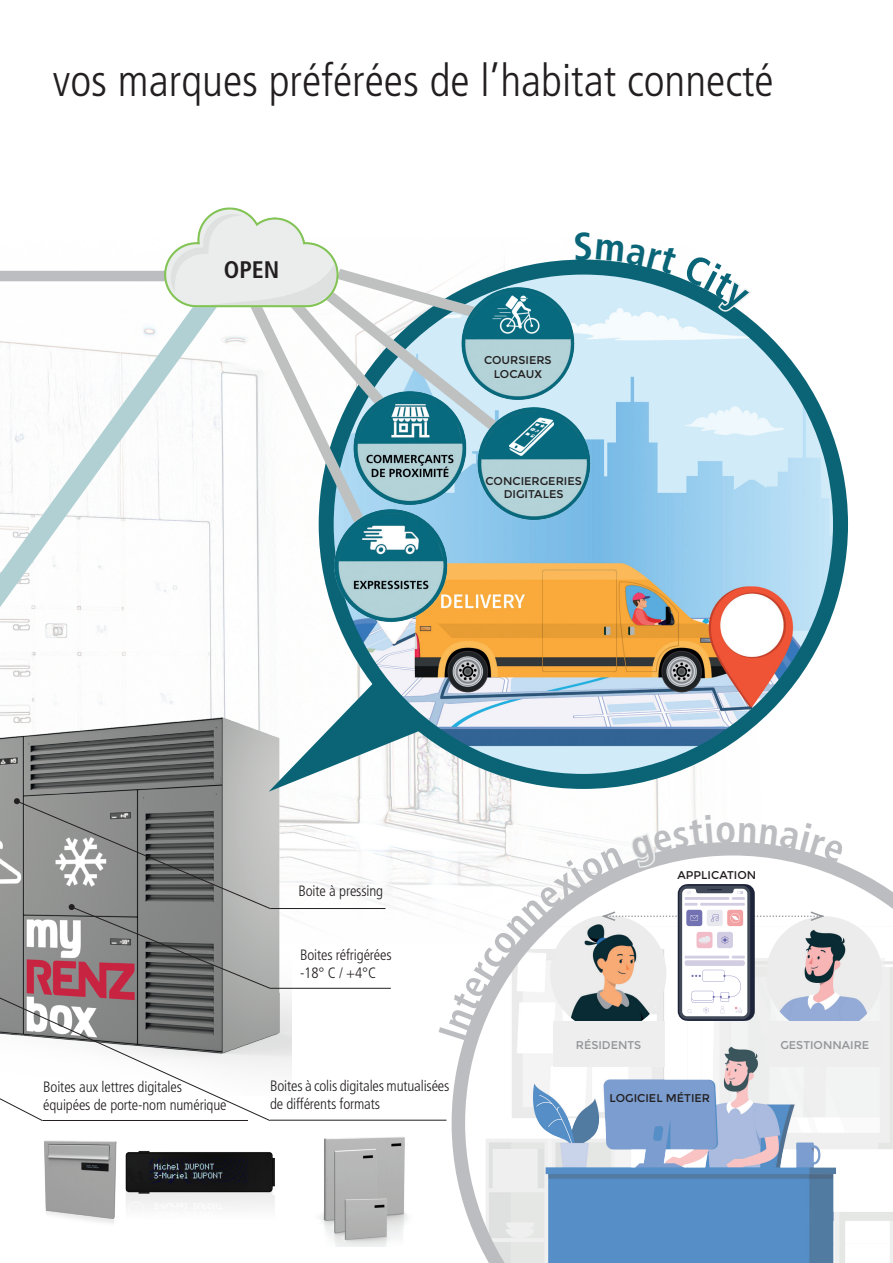
<style>
.page{position:relative;width:893px;height:1263px;background:#fff}
.page>*{position:absolute;margin:0;border:0;box-sizing:border-box;transform-origin:0 0}
.t1{font:300 condensed 45px "Frutiger LT Pro";color:#231f20}
.t2{font:700 condensed 39px "Frutiger LT Pro";color:#096577}
.t3{font:700 condensed 24px "Frutiger LT Pro";color:#231f20}
.t4{font:300 condensed 15px/18px "Frutiger LT Pro";letter-spacing:-.01em;color:#231f20}
.t5{font:11.25px/13.5px "Montserrat";color:#231f20;text-align:center}
.t6{font:11.25px "Montserrat";color:#939598}
</style>
<div class="page">
<img style="left:257px;top:259px;width:439px;height:651px">
<img style="left:0;top:680px;width:291px;height:390px">
<svg style="left:452px;top:865px;width:441px;height:398px"></svg>
<svg style="left:269px;top:614px;width:228px;height:178px"></svg>
<img style="left:326px;top:276px;width:514px;height:499px">
<hr style="left:270px;top:1120px;width:176px;height:1px;background:#231f20">
<img style="left:320px;top:1137px;width:87px;height:110px">
<img style="left:140px;top:1150px;width:135px;height:58px">
<img style="left:44px;top:1140px;width:96px;height:84px">
<hr style="left:271px;top:908px;width:114px;height:1px;background:#231f20">
<hr style="left:270px;top:988px;width:121px;height:1px;background:#231f20">
<svg style="left:242px;top:314px;width:153px;height:265px"></svg>
<img style="left:332px;top:508px;width:117px;height:117px">
<img style="left:351px;top:459px;width:118px;height:48px">
<svg style="left:0;top:270px;width:242px;height:417px"></svg>
<svg style="left:270px;top:261px;width:261px;height:198px"></svg>
<img style="left:161px;top:207px;width:181px;height:107px">
<img style="left:475px;top:405px;width:117px;height:118px">
<img style="left:510px;top:415px;width:44px;height:42px">
<img style="left:459px;top:285px;width:117px;height:118px">
<img style="left:488px;top:287px;width:56px;height:48px">
<img style="left:766px;top:916px;width:116px;height:116px;border-radius:58px">
<div style="left:553px;top:1021px;width:111px;height:45px;background:#eeeeef"></div>
<div style="left:767px;top:1021px;width:115px;height:45px;background:#eeeeef"></div>
<svg style="left:0;top:798px;width:271px;height:323px"></svg>
<svg style="left:439px;top:815px;width:406px;height:225px"></svg>
<svg style="left:596px;top:259px;width:153px;height:57px"></svg>
<h1 class="t1" style="left:53px;top:55px;width:722px">vos marques préférées de l’habitat connecté</h1>
<p class="t3" style="left:224px;top:255px;width:57px">OPEN</p>
<p class="t2" style="left:573px;top:223px;width:21px">S</p>
<p class="t5" style="left:484px;top:354px;width:69px">COURSIERS<br>LOCAUX</p>
<p class="t5" style="left:485px;top:474px;width:98px">CONCIERGERIES<br>DIGITALES</p>
<p class="t4" style="left:43px;top:1077px;width:140px">Boites aux lettres digitales</p>
<p class="t4" style="left:43px;top:1095px;width:185px">équipées de porte-nom numérique</p>
<p class="t4" style="left:298px;top:882px;width:86px">Boite à pressing</p>
<p class="t4" style="left:300px;top:946px;width:93px">Boites réfrigérées</p>
<p class="t4" style="left:300px;top:964px;width:78px">-18° C / +4°C</p>
<p class="t4" style="left:270px;top:1076px;width:181px">Boites à colis digitales mutualisées de différents formats</p>
<p class="t5" style="left:677px;top:868px;width:80px">APPLICATION</p>
<p class="t6" style="left:576px;top:1038px;width:67px">RÉSIDENTS</p>
<p class="t6" style="left:780px;top:1038px;width:90px">GESTIONNAIRE</p>
<p class="t5" style="left:610px;top:1091px;width:102px">LOGICIEL MÉTIER</p>
</div>
